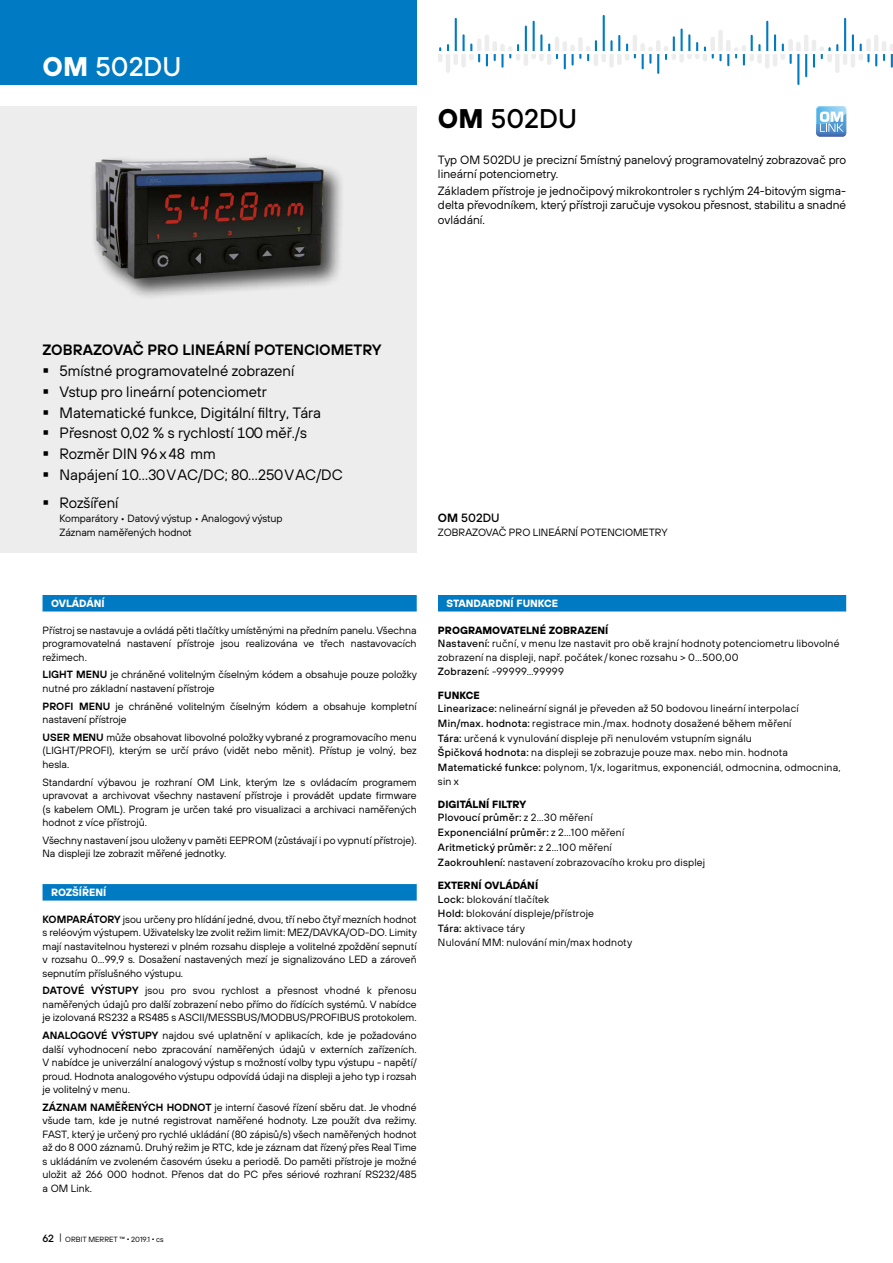
<style>
.page{position:relative;width:893px;height:1263px;background:#fff}
.page>*{position:absolute;margin:0;border:0;box-sizing:border-box;transform-origin:0 0}
.t1{font:500 27px "TT Hoves";color:#fff}
.t2{font:500 27px "TT Hoves";color:#000}
.t3{font:15px/20.7px "TT Hoves";color:#000}
.t4{font:600 15px "TT Hoves";color:#000}
.t5{font:12px/14.4px "TT Hoves";color:#000}
.t6{font:500 12px "TT Hoves";color:#000}
.t7{font:10.5px/13.5px "TT Hoves";color:#000}
.t8{font:700 10.5px/13.5px "TT Hoves";color:#000}
.t9{font:700 10.5px "TT Hoves";color:#fff}
.t10{font:10.5px "TT Hoves";letter-spacing:.03em;color:#000}
.t11{font:7.5px "TT Hoves";color:#000}
.s1{font-weight:700}
.s2{font-weight:600}
.s3{font-weight:500;font-size:10.5px}
.s4{font-weight:500}
.s5{font-weight:400}
</style>
<div class="page">
<hr style="left:462px;top:35px;width:3px;height:18px;background:#007ac2">
<hr style="left:455px;top:19px;width:2px;height:34px;background:#007ac2">
<hr style="left:533px;top:22px;width:2px;height:31px;background:#007ac2">
<hr style="left:525px;top:27px;width:2px;height:26px;background:#007ac2">
<hr style="left:603px;top:16px;width:2px;height:37px;background:#007ac2">
<hr style="left:681px;top:30px;width:2px;height:23px;background:#007ac2">
<hr style="left:766px;top:22px;width:2px;height:31px;background:#007ac2">
<hr style="left:501px;top:53px;width:3px;height:14px;background:#007ac2">
<svg style="left:486px;top:54px;width:2px;height:11px"></svg>
<hr style="left:657px;top:53px;width:2px;height:20px;background:#007ac2">
<hr style="left:805px;top:53px;width:2px;height:23px;background:#007ac2">
<hr style="left:797px;top:53px;width:2px;height:31px;background:#007ac2">
<svg style="left:774px;top:35px;width:18px;height:28px"></svg>
<hr style="left:524px;top:54px;width:4px;height:10px;background:#ededed">
<div style="left:461px;top:54px;width:5px;height:11px;background:#ededed"></div>
<svg style="left:469px;top:45px;width:11px;height:16px"></svg>
<svg style="left:438px;top:45px;width:11px;height:15px"></svg>
<hr style="left:446px;top:54px;width:4px;height:17px;background:#ededed">
<div style="left:453px;top:54px;width:5px;height:9px;background:#ededed"></div>
<hr style="left:765px;top:54px;width:4px;height:12px;background:#ededed">
<hr style="left:773px;top:54px;width:4px;height:10px;background:#ededed">
<hr style="left:656px;top:42px;width:4px;height:10px;background:#ededed">
<svg style="left:531px;top:35px;width:122px;height:33px"></svg>
<hr style="left:477px;top:41px;width:4px;height:11px;background:#ededed">
<hr style="left:485px;top:37px;width:4px;height:15px;background:#ededed">
<div style="left:492px;top:43px;width:5px;height:9px;background:#ededed"></div>
<div style="left:788px;top:41px;width:5px;height:11px;background:#ededed"></div>
<div style="left:796px;top:44px;width:5px;height:8px;background:#ededed"></div>
<hr style="left:804px;top:37px;width:4px;height:15px;background:#ededed">
<hr style="left:812px;top:42px;width:4px;height:10px;background:#ededed">
<div style="left:718px;top:32px;width:5px;height:20px;background:#ededed"></div>
<svg style="left:664px;top:35px;width:98px;height:30px"></svg>
<svg style="left:494px;top:45px;width:26px;height:15px"></svg>
<hr style="left:433px;top:52px;width:399px;height:2px;background:#fff">
<hr style="left:844px;top:19px;width:2px;height:34px;background:#007ac2">
<hr style="left:892px;top:16px;width:1px;height:37px;background:#007ac2">
<hr style="left:892px;top:53px;width:1px;height:31px;background:#007ac2">
<div style="left:835px;top:54px;width:5px;height:17px;background:#ededed"></div>
<svg style="left:813px;top:35px;width:56px;height:32px"></svg>
<div style="left:866px;top:41px;width:5px;height:11px;background:#ededed"></div>
<hr style="left:874px;top:37px;width:4px;height:15px;background:#ededed">
<svg style="left:875px;top:27px;width:18px;height:49px"></svg>
<hr style="left:823px;top:52px;width:70px;height:2px;background:#fff">
<div style="left:0;top:0;width:417px;height:85px;background:#007ac2"></div>
<div style="left:0;top:106px;width:417px;height:447px;background:#ededed"></div>
<div style="left:438px;top:595px;width:408px;height:16px;background:#007ac2"></div>
<div style="left:43px;top:595px;width:374px;height:16px;background:#007ac2"></div>
<div style="left:43px;top:884px;width:374px;height:16px;background:#007ac2"></div>
<img style="left:93px;top:156px;width:249px;height:141px">
<svg style="left:816px;top:106px;width:30px;height:31px"></svg>
<h1 class="t1" style="left:43px;top:49px;width:140px"><span class="s1">OM</span> 502DU</h1>
<h1 class="t2" style="left:438px;top:102px;width:140px"><span class="s1">OM</span> 502DU</h1>
<p class="t5" style="left:438px;top:152px;width:410px">Typ OM 502DU je precizní 5místný panelový programovatelný zobrazovač pro lineární potenciometry.</p>
<p class="t5" style="left:438px;top:183px;width:410px;text-align:justify">Základem přístroje je jednočipový mikrokontroler s rychlým 24-bitovým sigma&shy;delta převodníkem, který přístroji zaručuje vysokou přesnost, stabilitu a snadné ovládání.</p>
<h2 class="t4" style="left:43px;top:340px;width:340px">ZOBRAZOVAČ PRO LINEÁRNÍ POTENCIOMETRY</h2>
<h2 class="t3" style="left:60px;top:360px;width:285px">5místné programovatelné zobrazení<br>Vstup pro lineární potenciometr Matematické funkce, Digitální filtry, Tára Přesnost 0,02 % s rychlostí 100 měř./s Rozměr DIN 96x48 mm<br>Napájení 10…30VAC/DC; 80…250VAC/DC</h2>
<h2 class="t3" style="left:60px;top:492px;width:60px">Rozšíření</h2>
<p class="t7" style="left:60px;top:511px;width:225px">Komparátory • Datový výstup • Analogový výstup<br>Záznam naměřených hodnot</p>
<p class="t6" style="left:438px;top:510px;width:63px"><span class="s2">OM</span> 502DU</p>
<p class="t7" style="left:438px;top:525px;width:231px">ZOBRAZOVAČ PRO LINEÁRNÍ POTENCIOMETRY</p>
<p class="t9" style="left:51px;top:596px;width:55px">OVLÁDÁNÍ</p>
<p class="t7" style="left:43px;top:623px;width:376px;text-align:justify">Přístroj se nastavuje a ovládá pěti tlačítky umístěnými na předním panelu. Všechna programovatelná nastavení přístroje jsou realizována ve třech nastavovacích režimech.</p>
<p class="t7" style="left:43px;top:668px;width:376px"><span class="s2">LIGHT MENU</span> je chráněné volitelným číselným kódem a obsahuje pouze položky nutné pro základní nastavení přístroje</p>
<p class="t7" style="left:43px;top:699px;width:376px"><span class="s2">PROFI MENU</span> je chráněné volitelným číselným kódem a obsahuje kompletní nastavení přístroje</p>
<p class="t7" style="left:43px;top:730px;width:376px;text-align:justify"><span class="s2">USER MENU</span> může obsahovat libovolné položky vybrané z programovacího menu (LIGHT/PROFI), kterým se určí právo (vidět nebo měnit). Přístup je volný, bez hesla.</p>
<p class="t7" style="left:43px;top:775px;width:376px;text-align:justify">Standardní výbavou je rozhraní OM Link, kterým lze s ovládacím programem upravovat a archivovat všechny nastavení přístroje i provádět update firmware (s kabelem OML). Program je určen také pro visualizaci a archivaci naměřených hodnot z více přístrojů.</p>
<p class="t7" style="left:43px;top:833px;width:376px">Všechny nastavení jsou uloženy v paměti EEPROM (zůstávají i po vypnutí přístroje).<br>Na displeji lze zobrazit měřené jednotky.</p>
<p class="t9" style="left:51px;top:885px;width:57px">ROZŠÍŘENÍ</p>
<p class="t7" style="left:43px;top:912px;width:376px;text-align:justify"><span class="s2">KOMPARÁTORY</span> jsou určeny pro hlídání jedné, dvou, tří nebo čtyř mezních hodnot s reléovým výstupem. Uživatelsky lze zvolit režim limit: MEZ/DAVKA/OD-DO. Limity mají nastavitelnou hysterezi v plném rozsahu displeje a volitelné zpoždění sepnutí v rozsahu 0…99,9 s. Dosažení nastavených mezí je signalizováno LED a zároveň sepnutím příslušného výstupu.</p>
<p class="t7" style="left:43px;top:984px;width:376px;text-align:justify"><span class="s2">DATOVÉ VÝSTUPY</span> jsou pro svou rychlost a přesnost vhodné k přenosu naměřených údajů pro další zobrazení nebo přímo do řídících systémů. V nabídce je izolovaná RS232 a RS485 s ASCII/MESSBUS/MODBUS/PROFIBUS protokolem.</p>
<p class="t7" style="left:43px;top:1028px;width:376px"><span class="s2">ANALOGOVÉ VÝSTUPY</span> najdou své uplatnění v aplikacích, kde je požadováno další vyhodnocení nebo zpracování naměřených údajů v externích zařízeních.<br>V nabídce je univerzální analogový výstup s možností volby typu výstupu - napětí/ proud. Hodnota analogového výstupu odpovídá údaji na displeji a jeho typ i rozsah je volitelný v menu.</p>
<p class="t7" style="left:43px;top:1100px;width:376px;text-align:justify"><span class="s2">ZÁZNAM NAMĚŘENÝCH HODNOT</span> je interní časové řízení sběru dat. Je vhodné všude tam, kde je nutné registrovat naměřené hodnoty. Lze použít dva režimy.<br>FAST, který je určený pro rychlé ukládání (80 zápisů/s) všech naměřených hodnot až do 8 000 záznamů. Druhý režim je RTC, kde je záznam dat řízený přes Real Time s ukládáním ve zvoleném časovém úseku a periodě. Do paměti přístroje je možné uložit až 266 000 hodnot. Přenos dat do PC přes sériové rozhraní RS232/485 a OM Link.</p>
<p class="t11" style="left:43px;top:1234px;width:123px"><span class="s3">62</span> <sup>|</sup> ORBIT MERRET ™ 2019.1 cs</p>
<p class="t9" style="left:446px;top:596px;width:113px">STANDARDNÍ FUNKCE</p>
<p class="t7" style="left:438px;top:623px;width:403px"><span class="s1">PROGRAMOVATELNÉ ZOBRAZENÍ<br></span><span class="s4">Nastavení:</span> ruční, v menu lze nastavit pro obě krajní hodnoty potenciometru libovolné zobrazení na displeji, např. počátek/ konec rozsahu &gt; 0…500,00</p>
<p class="t10" style="left:438px;top:665px;width:128px"><span class="s4">Zobrazení:</span> -99999…99999</p>
<p class="t7" style="left:438px;top:688px;width:362px"><span class="s1">FUNKCE<br></span><span class="s4">Linearizace:</span> nelineární signál je převeden až 50 bodovou lineární interpolací</p>
<p class="t7" style="left:438px;top:716px;width:404px;line-height:14.7px"><span class="s4">Min/max. hodnota:</span> registrace min./max. hodnoty dosažené během měření<br><span class="s4">Tára:</span> určená k vynulování displeje při nenulovém vstupním signálu<br><span class="s4">Špičková hodnota:</span> na displeji se zobrazuje pouze max. nebo min. hodnota <span class="s4">Matematické funkce:</span> polynom, 1/x, logaritmus, exponenciál, odmocnina, odmocnina,</p>
<p class="t7" style="left:438px;top:774px;width:23px">sin x</p>
<p class="t8" style="left:438px;top:797px;width:156px">DIGITÁLNÍ FILTRY<br><span class="s4">Plovoucí průměr:</span> <span class="s5">z 2…30 měření</span></p>
<p class="t7" style="left:438px;top:825px;width:269px;line-height:14.7px"><span class="s4">Exponenciální průměr:</span> z 2…100 měření<br><span class="s4">Aritmetický průměr:</span> z 2…100 měření<br><span class="s4">Zaokrouhlení:</span> nastavení zobrazovacího kroku pro displej</p>
<p class="t7" style="left:438px;top:878px;width:113px"><span class="s1">EXTERNÍ OVLÁDÁNÍ<br></span><span class="s4">Lock:</span> blokování tlačítek</p>
<p class="t7" style="left:438px;top:906px;width:158px;line-height:14.7px"><span class="s4">Hold:</span> blokování displeje/přístroje<br><span class="s4">Tára:</span> aktivace táry</p>
<p class="t7" style="left:438px;top:935px;width:196px">Nulování MM: nulování min/max hodnoty</p>
</div>
